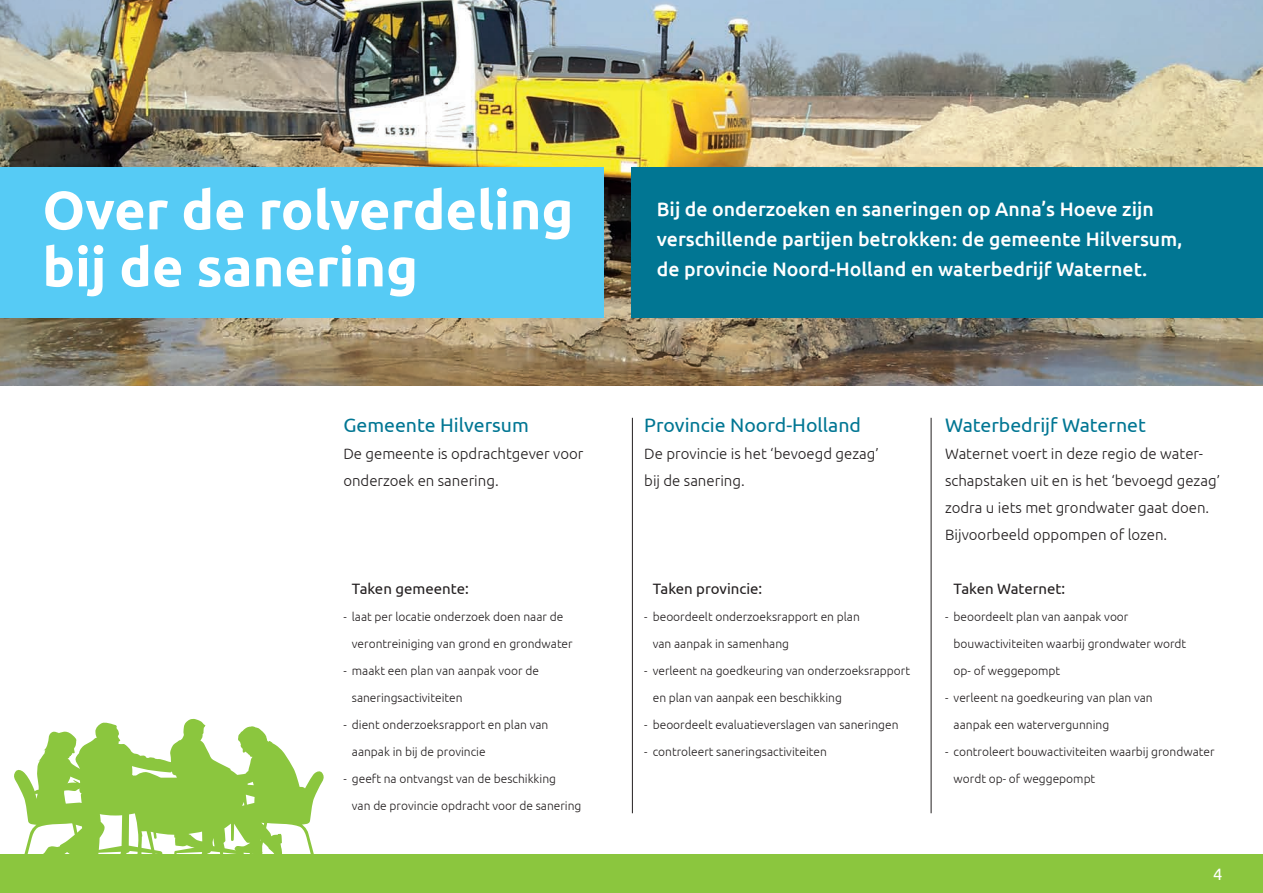
<style>
.page{position:relative;width:1263px;height:893px;background:#fff}
.page>*{position:absolute;margin:0;border:0;box-sizing:border-box;transform-origin:0 0}
.t1{font:700 54px/57px "Ubuntu";color:#fff}
.t2{font:500 19.5px/30px "Ubuntu";color:#fff}
.t3{font:19.5px "Ubuntu";color:#017693}
.t4{font:16.5px "Ubuntu";color:#fff}
.t5{font:300 15px/27px "Ubuntu";color:#231f20}
.t6{font:15px "Ubuntu";color:#231f20}
.t7{font:300 12px "Ubuntu";color:#231f20}
</style>
<div class="page">
<img style="left:0;top:0;width:1263px;height:386px">
<div style="left:631px;top:167px;width:632px;height:150px;background:#017693"></div>
<div style="left:0;top:167px;width:604px;height:150px;background:#56cbf5"></div>
<div style="left:0;top:855px;width:1263px;height:38px;background:#8bc63e"></div>
<svg style="left:13px;top:719px;width:311px;height:136px;fill:#8bc63e"></svg>
<hr style="left:632px;top:418px;width:1px;height:395px;background:#231f20">
<hr style="left:931px;top:418px;width:1px;height:395px;background:#231f20">
<h1 class="t1" style="left:43px;top:181px;width:532px">Over de rolverdeling bij de sanering</h1>
<h2 class="t3" style="left:343px;top:413px;width:187px">Gemeente Hilversum</h2>
<p class="t5" style="left:343px;top:440px;width:241px">De gemeente is opdrachtgever voor onderzoek en sanering.</p>
<p class="t6" style="left:352px;top:580px;width:118px">Taken gemeente:</p>
<p class="t7" style="left:343px;top:610px;width:221px">- laat per locatie onderzoek doen naar de</p>
<p class="t7" style="left:352px;top:637px;width:222px">verontreiniging van grond en grondwater</p>
<p class="t7" style="left:343px;top:664px;width:197px">- maakt een plan van aanpak voor de</p>
<p class="t7" style="left:352px;top:691px;width:112px">saneringsactiviteiten</p>
<p class="t7" style="left:343px;top:718px;width:206px">- dient onderzoeksrapport en plan van</p>
<p class="t7" style="left:352px;top:745px;width:135px">aanpak in bij de provincie</p>
<p class="t7" style="left:343px;top:772px;width:214px">- geeft na ontvangst van de beschikking</p>
<p class="t7" style="left:352px;top:799px;width:231px">van de provincie opdracht voor de sanering</p>
<h2 class="t2" style="left:657px;top:194px;width:527px">Bij de onderzoeken en saneringen op Anna’s Hoeve zijn verschillende partijen betrokken: de gemeente Hilversum, de provincie Noord-Holland en waterbedrijf Waternet.</h2>
<h2 class="t3" style="left:644px;top:413px;width:218px">Provincie Noord-Holland</h2>
<p class="t5" style="left:644px;top:440px;width:236px">De provincie is het ‘bevoegd gezag’ bij de sanering.</p>
<p class="t6" style="left:653px;top:580px;width:111px">Taken provincie:</p>
<p class="t7" style="left:644px;top:610px;width:217px">- beoordeelt onderzoeksrapport en plan</p>
<p class="t7" style="left:653px;top:637px;width:138px">van aanpak in samenhang</p>
<p class="t7" style="left:644px;top:664px;width:267px">- verleent na goedkeuring van onderzoeksrapport</p>
<p class="t7" style="left:653px;top:691px;width:191px">en plan van aanpak een beschikking</p>
<p class="t7" style="left:644px;top:718px;width:256px">- beoordeelt evaluatieverslagen van saneringen</p>
<p class="t7" style="left:644px;top:745px;width:184px">- controleert saneringsactiviteiten</p>
<h2 class="t3" style="left:945px;top:413px;width:202px">Waterbedrijf Waternet</h2>
<p class="t5" style="left:945px;top:440px;width:276px">Waternet voert in deze regio de water&shy;schapstaken uit en is het ‘bevoegd gezag’ zodra u iets met grondwater gaat doen.<br>Bijvoorbeeld oppompen of lozen.</p>
<p class="t6" style="left:954px;top:580px;width:113px">Taken Waternet:</p>
<p class="t7" style="left:945px;top:610px;width:185px">- beoordeelt plan van aanpak voor</p>
<p class="t7" style="left:954px;top:637px;width:234px">bouwactiviteiten waarbij grondwater wordt</p>
<p class="t7" style="left:954px;top:664px;width:108px">op- of weggepompt</p>
<p class="t7" style="left:945px;top:691px;width:209px">- verleent na goedkeuring van plan van</p>
<p class="t7" style="left:954px;top:718px;width:157px">aanpak een watervergunning</p>
<p class="t7" style="left:945px;top:745px;width:271px">- controleert bouwactiviteiten waarbij grondwater</p>
<p class="t7" style="left:954px;top:772px;width:143px">wordt op- of weggepompt</p>
<h3 class="t4" style="left:1213px;top:864px;width:11px">4</h3>
</div>
